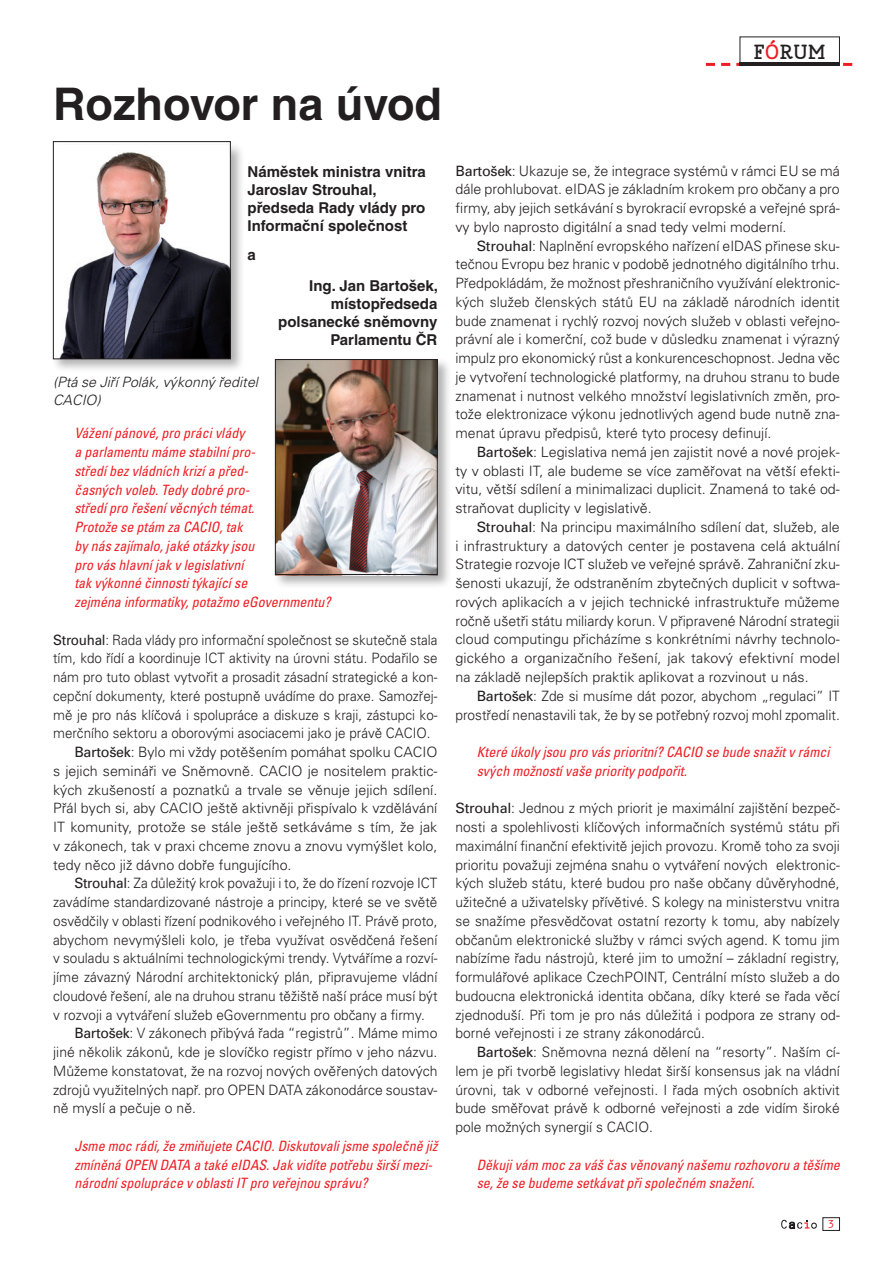
<style>
.page{position:relative;width:893px;height:1263px;background:#fff}
.page>*{position:absolute;margin:0;border:0;box-sizing:border-box;transform-origin:0 0}
.titulek{font:700 45px "Helvetica CE";color:#231f20}
.t1{font:700 18px "Happy Phantom";letter-spacing:.03em;color:#231f20;scale:1.1 1}
.mezititulek{font:700 15px/18px "Helvetica CE";color:#231f20}
.text{font:300 14.25px/18.8px "Univers CE";color:#231f20;text-align:justify}
.Perex{font:italic condensed 14.25px/18.8px "Univers CE";color:#ee1d23}
.text-2{font:300 14.25px/18.8px "Univers CE";color:#231f20;text-align:justify;scale:.95 1}
.text-3{font:300 14.25px/18.8px "Univers CE";color:#231f20;text-align:justify;scale:.94 1}
.text-4{font:300 14.25px/18.8px "Univers CE";color:#231f20;text-align:right;scale:.96 1}
.text-5{font:italic 300 14.25px/18.8px "Univers CE";color:#231f20}
.t2{font:12px "Orator Std";color:#ee1d23}
.s1{color:#ee1d23}
.s2{font-weight:400}
</style>
<div class="page">
<svg style="left:781px;top:1220px;width:36px;height:9px"></svg>
<div style="left:740px;top:37px;width:100px;height:27px;border:1px solid #231f20"></div>
<svg style="left:706px;top:63px;width:146px;height:3px"></svg>
<div style="left:822px;top:1217px;width:18px;height:14px;border:1px solid #231f20"></div>
<hr style="left:740px;top:63px;width:100px;height:3px;background:#231f20">
<div style="left:51px;top:139px;width:194px;height:234px;background:#231f20;opacity:.35"></div>
<img style="left:55px;top:145px;width:174px;height:212px">
<div style="left:53px;top:141px;width:178px;height:218px;border:1px solid #231f20"></div>
<div style="left:273px;top:357px;width:179px;height:232px;background:#231f20;opacity:.35"></div>
<img style="left:277px;top:361px;width:158px;height:212px">
<div style="left:275px;top:359px;width:162px;height:216px;border:1px solid #231f20"></div>
<p class="titulek" style="left:53px;top:78px;width:390px">Rozhovor na úvod</p>
<p class="t1" style="left:754px;top:39px;width:67px">F<span class="s1">Ó</span>RUM</p>
<p class="mezititulek" style="left:248px;top:162px;width:180px">Náměstek ministra vnitra<br>Jaroslav Strouhal, předseda Rady vlády pro<br>Informační společnost</p>
<p class="mezititulek" style="left:248px;top:246px;width:10px">a</p>
<p class="mezititulek" style="left:278px;top:276px;width:161px;text-align:right">Ing. Jan Bartošek, místopředseda polsanecké sněmovny<br>Parlamentu ČR</p>
<p class="text-5" style="left:53px;top:372px;width:206px">(Ptá se Jiří Polák, výkonný ředitel<br>CACIO)</p>
<p class="Perex" style="left:74px;top:424px;width:258px">Vážení pánové, pro práci vlády<br>a parlamentu máme stabilní pro-<br>středí bez vládních krizí a před-<br>časných voleb. Tedy dobré pro-<br>středí pro řešení věcných témat.<br>Protože se ptám za CACIO, tak<br>by nás zajímalo, jaké otázky jsou<br>pro vás hlavní jak v legislativní<br>tak výkonné činnosti týkající se<br>zejména informatiky, potažmo eGovernmentu?</p>
<p class="text-3" style="left:53px;top:630px;width:410px"><span class="s2">Strouhal</span>: Rada vlády pro informační společnost se skutečně stala tím, kdo řídí a koordinuje ICT aktivity na úrovni státu. Podařilo se nám pro tuto oblast vytvořit a prosadit zásadní strategické a kon&shy;cepční dokumenty, které postupně uvádíme do praxe. Samozřej&shy;mě je pro nás klíčová i spolupráce a diskuze s kraji, zástupci ko&shy;merčního sektoru a oborovými asociacemi jako je právě CACIO.</p>
<p class="text" style="left:53px;top:743px;width:386px;text-indent:21px"><span class="s2">Bartošek</span>: Bylo mi vždy potěšením pomáhat spolku CACIO s jejich semináři ve Sněmovně. CACIO je nositelem praktic&shy;kých zkušeností a poznatků a trvale se věnuje jejich sdílení.<br>Přál bych si, aby CACIO ještě aktivněji přispívalo k vzdělávání IT komunity, protože se stále ještě setkáváme s tím, že jak v zákonech, tak v praxi chceme znovu a znovu vymýšlet kolo, tedy něco již dávno dobře fungujícího.</p>
<p class="text-2" style="left:53px;top:874px;width:406px;text-indent:21px"><span class="s2">Strouhal</span>: Za důležitý krok považuji i to, že do řízení rozvoje ICT zavádíme standardizované nástroje a principy, které se ve světě osvědčily v oblasti řízení podnikového i veřejného IT. Právě proto, abychom nevymýšleli kolo, je třeba využívat osvědčená řešení v souladu s aktuálními technologickými trendy. Vytváříme a rozví&shy;jíme závazný Národní architektonický plán, připravujeme vládní cloudové řešení, ale na druhou stranu těžiště naší práce musí být v rozvoji a vytváření služeb eGovernmentu pro občany a firmy.</p>
<p class="text" style="left:53px;top:1024px;width:386px;text-indent:21px"><span class="s2">Bartošek</span>: V zákonech přibývá řada “registrů”. Máme mimo jiné několik zákonů, kde je slovíčko registr přímo v jeho názvu.<br>Můžeme konstatovat, že na rozvoj nových ověřených datových zdrojů využitelných např. pro OPEN DATA zákonodárce soustav&shy;ně myslí a pečuje o ně.</p>
<p class="Perex" style="left:74px;top:1137px;width:364px">Jsme moc rádi, že zmiňujete CACIO. Diskutovali jsme společně již zmíněná OPEN DATA a také eIDAS. Jak vidíte potřebu širší mezi&shy;národní spolupráce v oblasti IT pro veřejnou správu?</p>
<p class="text" style="left:455px;top:162px;width:386px"><span class="s2">Bartošek</span>: Ukazuje se, že integrace systémů v rámci EU se má dále prohlubovat. eIDAS je základním krokem pro občany a pro firmy, aby jejich setkávání s byrokracií evropské a veřejné sprá&shy;vy bylo naprosto digitální a snad tedy velmi moderní.</p>
<p class="text" style="left:455px;top:237px;width:386px;text-indent:21px"><span class="s2">Strouhal</span>: Naplnění evropského nařízení eIDAS přinese sku&shy;tečnou Evropu bez hranic v podobě jednotného digitálního trhu.<br>Předpokládám, že možnost přeshraničního využívání elektronic&shy;kých služeb členských států EU na základě národních identit bude znamenat i rychlý rozvoj nových služeb v oblasti veřejno&shy;právní ale i komerční, což bude v důsledku znamenat i výrazný impulz pro ekonomický růst a konkurenceschopnost. Jedna věc je vytvoření technologické platformy, na druhou stranu to bude znamenat i nutnost velkého množství legislativních změn, pro&shy;tože elektronizace výkonu jednotlivých agend bude nutně zna&shy;menat úpravu předpisů, které tyto procesy definují.</p>
<p class="text" style="left:455px;top:443px;width:386px;text-indent:21px"><span class="s2">Bartošek</span>: Legislativa nemá jen zajistit nové a nové projek&shy;ty v oblasti IT, ale budeme se více zaměřovat na větší efekti&shy;vitu, větší sdílení a minimalizaci duplicit. Znamená to také od&shy;straňovat duplicity v legislativě.</p>
<p class="text" style="left:455px;top:518px;width:386px;text-indent:21px"><span class="s2">Strouhal</span>: Na principu maximálního sdílení dat, služeb, ale i infrastruktury a datových center je postavena celá aktuální Strategie rozvoje ICT služeb ve veřejné správě. Zahraniční zku&shy;šenosti ukazují, že odstraněním zbytečných duplicit v softwa&shy;rových aplikacích a v jejich technické infrastruktuře můžeme ročně ušetři státu miliardy korun. V připravené Národní strategii cloud computingu přicházíme s konkrétními návrhy technolo&shy;gického a organizačního řešení, jak takový efektivní model na základě nejlepších praktik aplikovat a rozvinout u nás.</p>
<p class="text-4" style="left:455px;top:687px;width:402px"><span class="s2">Bartošek</span>: Zde si musíme dát pozor, abychom „regulaci” IT prostředí nenastavili tak, že by se potřebný rozvoj mohl zpomalit.</p>
<p class="Perex" style="left:477px;top:743px;width:354px">Které úkoly jsou pro vás prioritní? CACIO se bude snažit v rámci svých možností vaše priority podpořit.</p>
<p class="text" style="left:455px;top:799px;width:386px"><span class="s2">Strouhal</span>: Jednou z mých priorit je maximální zajištění bezpeč&shy;nosti a spolehlivosti klíčových informačních systémů státu při maximální finanční efektivitě jejich provozu. Kromě toho za svoji prioritu považuji zejména snahu o vytváření nových elektronic&shy;kých služeb státu, které budou pro naše občany důvěryhodné, užitečné a uživatelsky přívětivé. S kolegy na ministerstvu vnitra se snažíme přesvědčovat ostatní rezorty k tomu, aby nabízely občanům elektronické služby v rámci svých agend. K tomu jim nabízíme řadu nástrojů, které jim to umožní – základní registry, formulářové aplikace CzechPOINT, Centrální místo služeb a do budoucna elektronická identita občana, díky které se řada věcí zjednoduší. Při tom je pro nás důležitá i podpora ze strany od&shy;borné veřejnosti i ze strany zákonodárců.</p>
<p class="text" style="left:455px;top:1043px;width:386px;text-indent:21px"><span class="s2">Bartošek</span>: Sněmovna nezná dělení na “resorty”. Naším cí&shy;lem je při tvorbě legislativy hledat širší konsensus jak na vládní úrovni, tak v odborné veřejnosti. I řada mých osobních aktivit bude směřovat právě k odborné veřejnosti a zde vidím široké pole možných synergií s CACIO.</p>
<p class="Perex" style="left:477px;top:1155px;width:364px">Děkuji vám moc za váš čas věnovaný našemu rozhovoru a těšíme se, že se budeme setkávat při společném snažení.</p>
<p class="t2" style="left:828px;top:1215px;width:9px">3</p>
</div>
